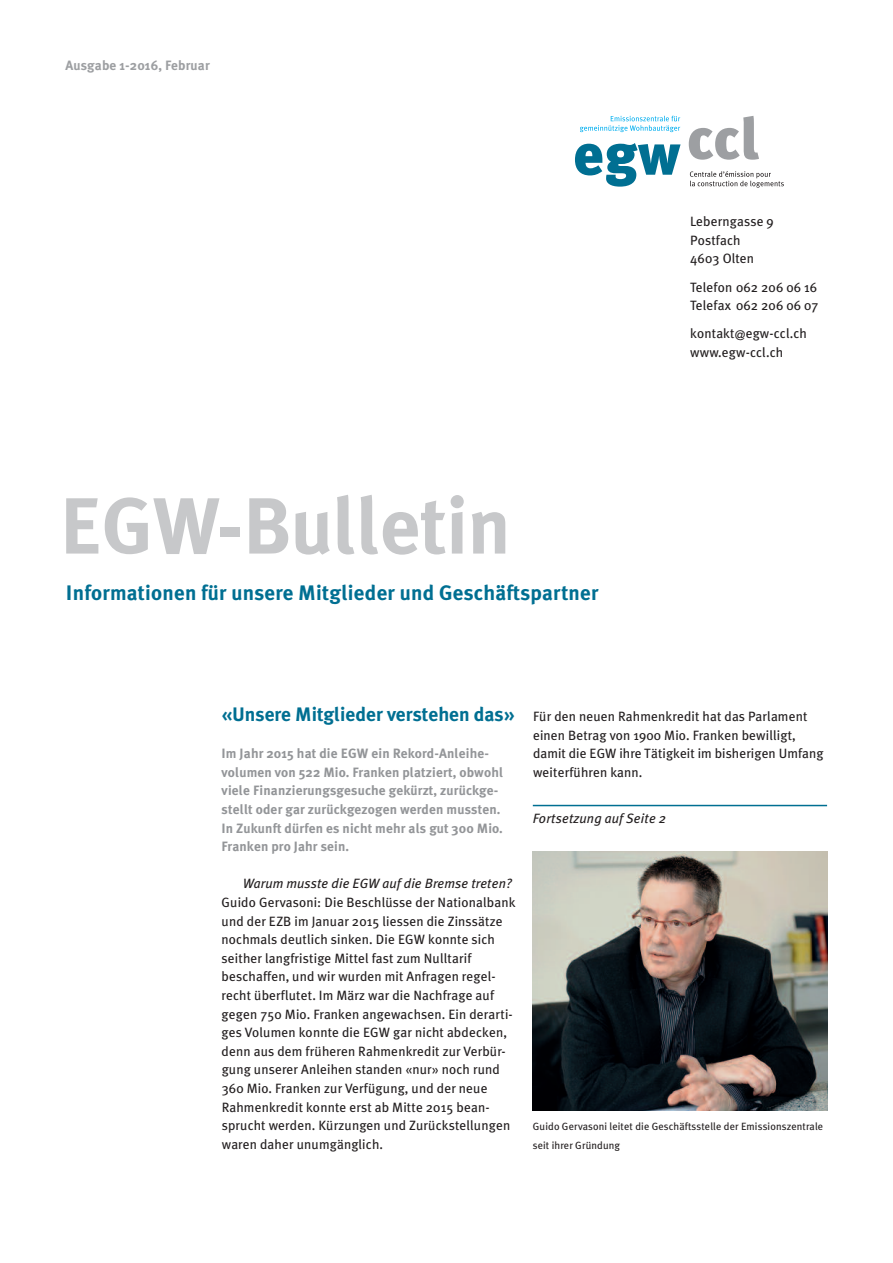
<style>
.page{position:relative;width:893px;height:1263px;background:#fff}
.page>*{position:absolute;margin:0;border:0;box-sizing:border-box;transform-origin:0 0}
.t1{font:700 79.5px "Meta Plus";letter-spacing:-.005em;color:#c7c8ca}
.t2{font:700 21px "Meta Plus";letter-spacing:.01em;color:#006f92}
.t3{font:700 19.5px "Meta Plus";color:#006f92}
.t4{font:13.5px/18.6px "Meta Plus";letter-spacing:.01em;color:#231f20}
.t5{font:700 13.5px/18.6px "Meta Plus";letter-spacing:.01em;color:#939598}
.t6{font:italic 13.5px "Meta Plus";letter-spacing:.01em;color:#231f20}
.t7{font:700 13.5px "Meta Plus";letter-spacing:.01em;color:#9d9fa2}
.t8{font:10.5px/18.6px "Meta Plus";letter-spacing:.01em;color:#231f20}
</style>
<div class="page">
<svg style="left:575px;top:143px;width:106px;height:44px"></svg>
<svg style="left:580px;top:116px;width:100px;height:16px"></svg>
<svg style="left:689px;top:116px;width:70px;height:44px"></svg>
<svg style="left:690px;top:171px;width:94px;height:17px"></svg>
<img style="left:533px;top:851px;width:294px;height:260px">
<hr style="left:533px;top:805px;width:294px;height:1px;background:#006f92">
<p class="t7" style="left:65px;top:57px;width:146px">Ausgabe 1-2016, Februar</p>
<h1 class="t1" style="left:60px;top:480px;width:453px">EGW-Bulletin</h1>
<h2 class="t2" style="left:66px;top:580px;width:534px">Informationen für unsere Mitglieder und Geschäftspartner</h2>
<p class="t4" style="left:690px;top:212px;width:85px">Leberngasse 9<br>Postfach<br>4603 Olten</p>
<p class="t4" style="left:690px;top:277px;width:130px">Telefon 062 206 06 16<br>Telefax 062 206 06 07</p>
<p class="t4" style="left:690px;top:324px;width:118px">kontakt@egw-ccl.ch www.egw-ccl.ch</p>
<h3 class="t3" style="left:222px;top:703px;width:294px">«Unsere Mitglieder verstehen das»</h3>
<p class="t5" style="left:222px;top:744px;width:283px">Im Jahr 2015 hat die EGW ein Rekord-Anleihe&shy;volumen von 522 Mio. Franken platziert, obwohl viele Finanzierungsgesuche gekürzt, zurückge&shy;stellt oder gar zurückgezogen werden mussten.<br>In Zukunft dürfen es nicht mehr als gut 300 Mio.<br>Franken pro Jahr sein.</p>
<p class="t6" style="left:243px;top:876px;width:270px">Warum musste die EGW auf die Bremse treten?</p>
<p class="t4" style="left:222px;top:893px;width:295px">Guido Gervasoni: Die Beschlüsse der Nationalbank und der EZB im Januar 2015 liessen die Zinssätze nochmals deutlich sinken. Die EGW konnte sich seither langfristige Mittel fast zum Nulltarif beschaffen, und wir wurden mit Anfragen regel&shy;recht überflutet. Im März war die Nachfrage auf gegen 750 Mio. Franken angewachsen. Ein derarti&shy;ges Volumen konnte die EGW gar nicht abdecken, denn aus dem früheren Rahmenkredit zur Verbür&shy;gung unserer Anleihen standen «nur» noch rund 360 Mio. Franken zur Verfügung, und der neue Rahmenkredit konnte erst ab Mitte 2015 bean&shy;sprucht werden. Kürzungen und Zurückstellungen waren daher unumgänglich.</p>
<p class="t4" style="left:533px;top:707px;width:292px">Für den neuen Rahmenkredit hat das Parlament einen Betrag von 1900 Mio. Franken bewilligt, damit die EGW ihre Tätigkeit im bisherigen Umfang weiterführen kann.</p>
<p class="t6" style="left:533px;top:811px;width:135px">Fortsetzung auf Seite 2</p>
<p class="t8" style="left:533px;top:1117px;width:292px">Guido Gervasoni leitet die Geschäftsstelle der Emissionszentrale seit ihrer Gründung</p>
</div>
